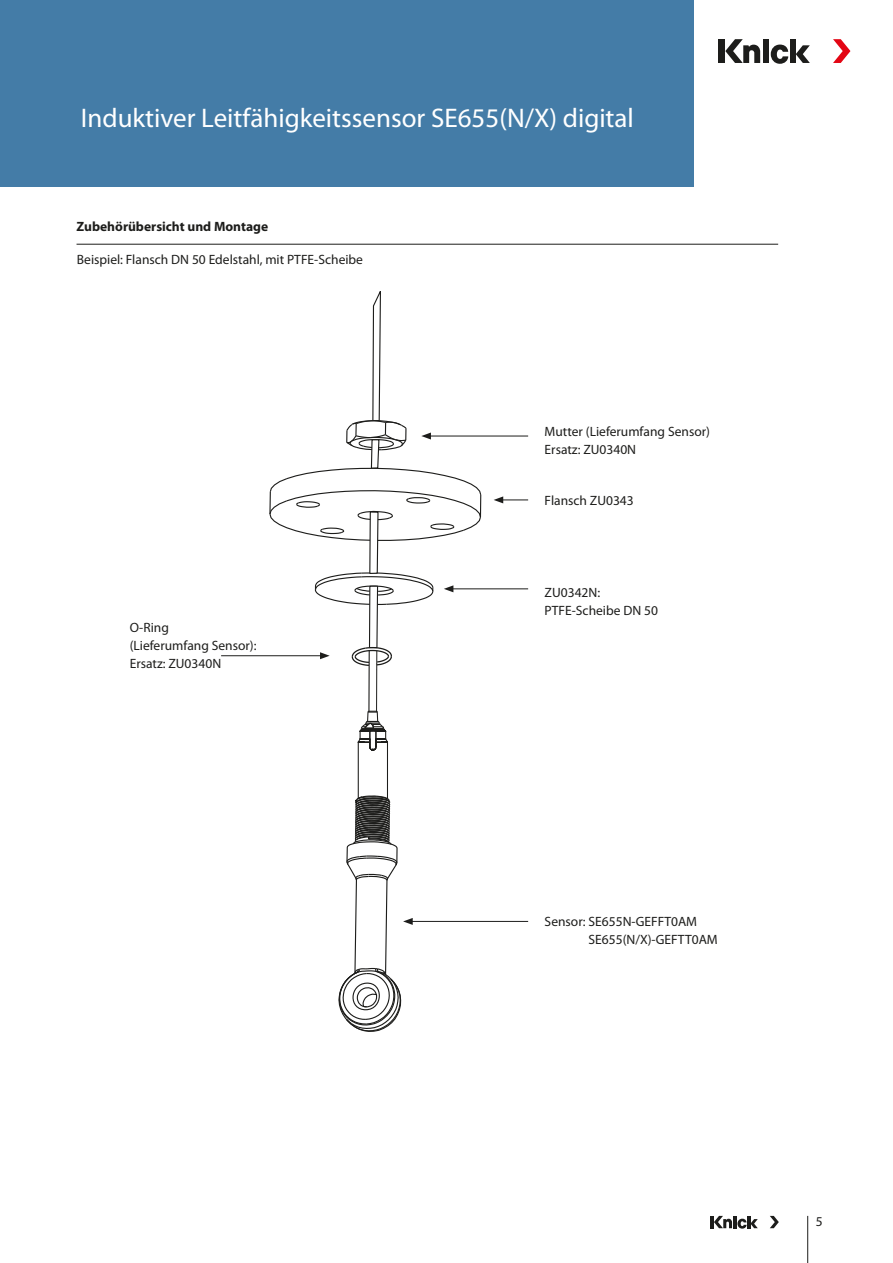
<style>
.page{position:relative;width:893px;height:1263px;background:#fff}
.page>*{position:absolute;margin:0;border:0;box-sizing:border-box;transform-origin:0 0}
.Headline{font:27px "Myriad Pro";color:#fff}
.Beschriftungen{font:13.5px/18px "Myriad Pro";color:#1d1d1b}
.Tabelle{font:13.5px "Myriad Pro";color:#1d1d1b}
.Tabelle_Headline{font:700 13.5px "Myriad Pro";color:#1d1d1b}
</style>
<div class="page">
<div style="left:0;top:0;width:693px;height:187px;background:#447ca7"></div>
<div style="left:719px;top:39px;width:6px;height:24px;background:#1d1d1b"></div>
<div style="left:790px;top:39px;width:6px;height:24px;background:#1d1d1b"></div>
<svg style="left:796px;top:45px;width:14px;height:18px"></svg>
<svg style="left:833px;top:39px;width:17px;height:24px"></svg>
<svg style="left:725px;top:39px;width:63px;height:25px"></svg>
<hr style="left:807px;top:1216px;width:1px;height:47px;background:#1d1d1b">
<hr style="left:710px;top:1216px;width:4px;height:12px;background:#1d1d1b">
<svg style="left:770px;top:1216px;width:9px;height:12px"></svg>
<svg style="left:714px;top:1216px;width:44px;height:12px"></svg>
<hr style="left:368px;top:651px;width:2px;height:61px;background:#1d1d1b">
<hr style="left:376px;top:651px;width:1px;height:61px;background:#1d1d1b">
<hr style="left:387px;top:742px;width:1px;height:56px;background:#1d1d1b">
<hr style="left:358px;top:742px;width:1px;height:56px;background:#1d1d1b">
<svg style="left:357px;top:710px;width:31px;height:42px"></svg>
<hr style="left:77px;top:244px;width:701px;height:1px;background:#1d1d1b">
<svg style="left:494px;top:496px;width:34px;height:7px"></svg>
<hr style="left:410px;top:921px;width:118px;height:1px;background:#1d1d1b">
<svg style="left:338px;top:795px;width:75px;height:237px"></svg>
<hr style="left:429px;top:436px;width:99px;height:1px;background:#1d1d1b">
<hr style="left:451px;top:588px;width:77px;height:1px;background:#1d1d1b">
<hr style="left:221px;top:655px;width:101px;height:1px;background:#1d1d1b">
<svg style="left:269px;top:291px;width:213px;height:379px"></svg>
<p class="Headline" style="left:81px;top:101px;width:555px">Induktiver Leitfähigkeitssensor SE655(N/X) digital</p>
<p class="Tabelle_Headline" style="left:77px;top:218px;width:193px">Zubehörübersicht und Montage</p>
<p class="Tabelle" style="left:77px;top:251px;width:288px">Beispiel: Flansch DN 50 Edelstahl, mit PTFE-Scheibe</p>
<p class="Beschriftungen" style="left:130px;top:618px;width:128px">O-Ring<br>(Lieferumfang Sensor):<br>Ersatz: ZU0340N</p>
<p class="Beschriftungen" style="left:545px;top:422px;width:167px">Mutter (Lieferumfang Sensor)<br>Ersatz: ZU0340N</p>
<p class="Beschriftungen" style="left:545px;top:491px;width:91px">Flansch ZU0343</p>
<p class="Beschriftungen" style="left:545px;top:583px;width:115px">ZU0342N:<br>PTFE-Scheibe DN 50</p>
<p class="Beschriftungen" style="left:589px;top:912px;width:131px;text-indent:-44px">Sensor: SE655N-GEFFT0AM<br>SE655(N/X)-GEFTT0AM</p>
<p class="Tabelle" style="left:816px;top:1213px;width:8px">5</p>
</div>
